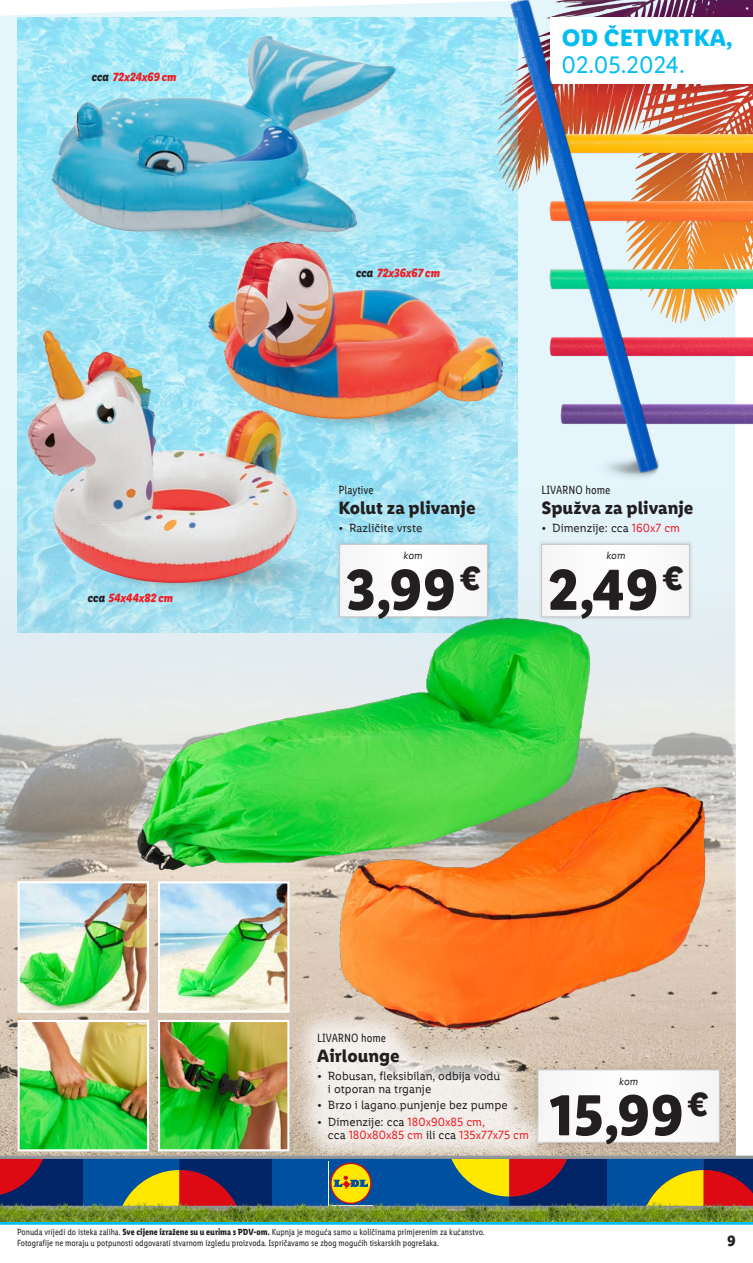
<style>
.page{position:relative;width:753px;height:1263px;background:#fff}
.page>*{position:absolute;margin:0;border:0;box-sizing:border-box;transform-origin:0 0}
.t1{font:700 58.05px "Lidl Font Pro";color:#231f20}
.t2{font:700 24px/27px "Lidl Font Pro";letter-spacing:.01em;color:#01bdf2}
.Naslov{font:700 18px "Lidl Font Pro";color:#231f20}
.t3{font:700 15px "Lidl Font Pro";color:#231f20}
.t4{font:12px/13.5px "Lidl Font Pro";color:#231f20}
.t5{font:12px/13.5px "Lidl Font Pro";color:#ee1d23}
.Sonderauszeichnung_1{font:12px "Lidl Font Script Pro";letter-spacing:.015em;color:#ee1d23}
.Marka{font:12px "Lidl Font Cond Pro";color:#231f20}
.Informationsebene{font:italic 10.5px "Lidl Font Pro";letter-spacing:-.005em;color:#231f20}
.t6{font:9px/10.8px "Lidl Font Cond Pro";color:#231f20}
.s1{color:#231f20}
.s2{font-weight:400}
.s3{color:#ee1d23}
.s4{font-weight:700}
</style>
<div class="page">
<hr style="left:0;top:1222px;width:753px;height:3px;background:#01bdf2">
<div style="left:517px;top:493px;width:174px;height:71px;background:#e3f3fa"></div>
<div style="left:517px;top:564px;width:174px;height:68px;background:#e3eef3"></div>
<img style="left:271px;top:632px;width:420px;height:524px">
<div style="left:691px;top:564px;width:45px;height:68px;background:#e4f0f5"></div>
<img style="left:691px;top:632px;width:45px;height:524px">
<img style="left:478px;top:0;width:275px;height:384px">
<div style="left:551px;top:17px;width:202px;height:67px;background:#fff"></div>
<img style="left:661px;top:133px;width:92px;height:21px">
<img style="left:661px;top:201px;width:92px;height:21px">
<img style="left:661px;top:268px;width:92px;height:21px">
<img style="left:661px;top:336px;width:92px;height:20px">
<img style="left:661px;top:403px;width:92px;height:21px">
<img style="left:509px;top:0;width:152px;height:474px">
<div style="left:538px;top:540px;width:155px;height:81px;background:#dae8ed"></div>
<div style="left:541px;top:543px;width:149px;height:75px;background:#fafafa"></div>
<img style="left:271px;top:17px;width:246px;height:600px">
<img style="left:298px;top:359px;width:223px;height:91px">
<img style="left:271px;top:241px;width:231px;height:178px">
<img style="left:271px;top:515px;width:96px;height:101px">
<img style="left:271px;top:330px;width:27px;height:252px">
<img style="left:271px;top:161px;width:139px;height:110px">
<img style="left:271px;top:35px;width:124px;height:197px">
<img style="left:271px;top:617px;width:319px;height:254px">
<div style="left:534px;top:1066px;width:189px;height:80px;background:#231f20;opacity:.15"></div>
<svg style="left:556px;top:1069px;width:164px;height:74px"></svg>
<div style="left:289px;top:1005px;width:267px;height:163px;background:#fff;opacity:.75"></div>
<img style="left:339px;top:787px;width:366px;height:242px">
<img style="left:271px;top:884px;width:15px;height:126px">
<div style="left:158px;top:881px;width:131px;height:132px;border:2px solid #fff"></div>
<img style="left:271px;top:1023px;width:15px;height:125px">
<div style="left:158px;top:1020px;width:131px;height:131px;border:2px solid #fff"></div>
<div style="left:336px;top:540px;width:155px;height:81px;background:#231f20;opacity:.15"></div>
<svg style="left:338px;top:543px;width:150px;height:75px"></svg>
<img style="left:0;top:8px;width:271px;height:1148px">
<svg style="left:0;top:1156px;width:753px;height:35px;background:#4f5467"></svg>
<img style="left:307px;top:1191px;width:446px;height:31px">
<img style="left:0;top:1191px;width:307px;height:31px">
<p class="Sonderauszeichnung_1" style="left:92px;top:70px;width:86px"><span class="s1">cca</span> 72x24x69 cm</p>
<p class="Sonderauszeichnung_1" style="left:88px;top:591px;width:86px"><span class="s1">cca</span> 54x44x82 cm</p>
<p class="Sonderauszeichnung_1" style="left:356px;top:266px;width:85px"><span class="s1">cca</span> 72x36x67 cm</p>
<p class="t2" style="left:561px;top:24px;width:173px">OD ČETVRTKA,<br><span class="s2">02.05.2024.</span></p>
<p class="Marka" style="left:338px;top:482px;width:37px">Playtive</p>
<p class="Naslov" style="left:338px;top:496px;width:139px">Kolut za plivanje</p>
<p class="t4" style="left:338px;top:521px;width:85px">• Različite vrste</p>
<p class="Informationsebene" style="left:403px;top:550px;width:21px">kom</p>
<p class="t1" style="left:346px;top:554px;width:137px">3,99<sup>€</sup></p>
<p class="Marka" style="left:541px;top:483px;width:70px">LIVARNO home</p>
<p class="Naslov" style="left:541px;top:497px;width:153px">Spužva za plivanje</p>
<p class="t4" style="left:541px;top:521px;width:140px">• Dimenzije: cca <span class="s3">160x7 cm</span></p>
<p class="Informationsebene" style="left:606px;top:550px;width:21px">kom</p>
<p class="t1" style="left:547px;top:554px;width:138px">2,49<sup>€</sup></p>
<h3 class="Marka" style="left:317px;top:1031px;width:70px">LIVARNO home</h3>
<h3 class="Naslov" style="left:317px;top:1045px;width:84px">Airlounge</h3>
<h3 class="t4" style="left:328px;top:1069px;width:174px;text-indent:-11px">• Robusan, fleksibilan, odbija vodu i otporan na trganje</h3>
<h3 class="t4" style="left:317px;top:1099px;width:192px">• Brzo i lagano punjenje bez pumpe</h3>
<h3 class="t5" style="left:328px;top:1115px;width:202px;text-indent:-11px"><span class="s1">• Dimenzije: cca</span> 180x90x85 cm,<br><span class="s1">cca</span> 180x80x85 cm <span class="s1">ili cca</span> 135x77x75 cm</h3>
<p class="Informationsebene" style="left:619px;top:1075px;width:21px">kom</p>
<p class="t1" style="left:549px;top:1080px;width:161px">15,99<sup>€</sup></p>
<p class="t6" style="left:17px;top:1226px;width:469px">Ponuda vrijedi do isteka zaliha. <span class="s4">Sve cijene izražene su u eurima s PDV-om.</span> Kupnja je moguća samo u količinama primjerenim za kućanstvo.<br>Fotografije ne moraju u potpunosti odgovarati stvarnom izgledu proizvoda. Ispričavamo se zbog mogućih tiskarskih pogrešaka.</p>
<h3 class="t3" style="left:727px;top:1231px;width:10px">9</h3>
</div>
